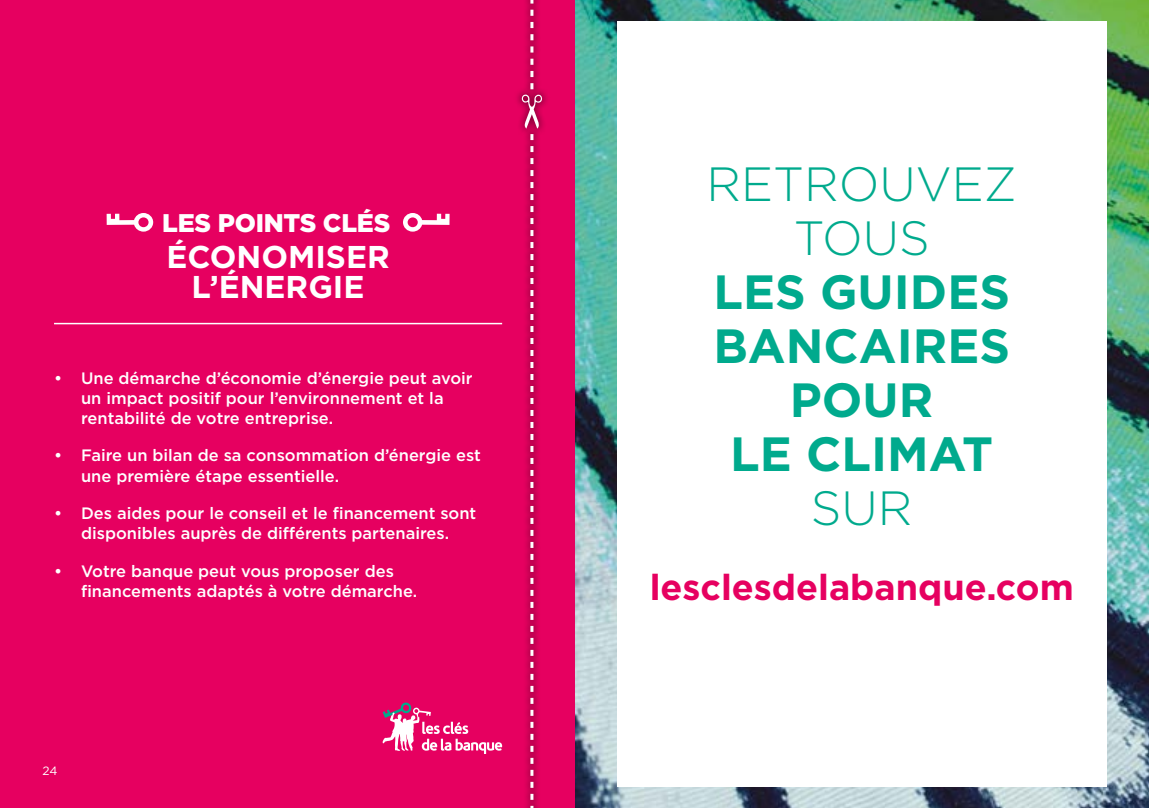
<style>
.page{position:relative;width:1149px;height:808px;background:#fff}
.page>*{position:absolute;margin:0;border:0;box-sizing:border-box;transform-origin:0 0}
.H2-_titres_sommaire{font:700 48px/54px "Gotham";color:#00aa8d;text-align:center}
.H2-_titres_sommaire-2{font:700 36px "Gotham";color:#e60060}
.H1_-_intro_sommaire{font:700 31.5px/30px "Gotham";color:#fff;text-align:center}
.H2_-_points_clés{font:900 25.5px "Gotham";letter-spacing:-.01em;color:#fff}
.t1{font:500 16.5px/20.2px "Gotham";color:#fff}
.t2{font:12px "Gotham";color:#fff}
.s1{font-weight:300}
</style>
<div class="page">
<img style="left:574px;top:0;width:574px;height:808px">
<div style="left:0;top:0;width:574px;height:808px;background:#e60060"></div>
<hr style="left:54px;top:323px;width:448px;height:1px;background:#fff">
<div style="left:523px;top:0;width:18px;height:97px;background:#000;opacity:.4"></div>
<svg style="left:530px;top:0;width:3px;height:86px"></svg>
<div style="left:513px;top:86px;width:37px;height:51px;background:#000;opacity:.4"></div>
<svg style="left:521px;top:95px;width:21px;height:713px"></svg>
<div style="left:617px;top:21px;width:489px;height:766px;background:#fff"></div>
<svg style="left:107px;top:213px;width:46px;height:19px"></svg>
<svg style="left:403px;top:213px;width:46px;height:19px"></svg>
<svg style="left:382px;top:702px;width:120px;height:52px"></svg>
<h2 class="H2_-_points_clés" style="left:162px;top:205px;width:229px">LES POINTS CLÉS</h2>
<h1 class="H1_-_intro_sommaire" style="left:166px;top:242px;width:225px">ÉCONOMISER<br>L’ÉNERGIE</h1>
<p class="t1" style="left:81px;top:367px;width:393px;text-indent:-27px">• Une démarche d’économie d’énergie peut avoir un impact positif pour l’environnement et la rentabilité de votre entreprise.</p>
<p class="t1" style="left:81px;top:445px;width:401px;text-indent:-27px">• Faire un bilan de sa consommation d’énergie est une première étape essentielle.</p>
<p class="t1" style="left:54px;top:503px;width:424px;text-align:center">• Des aides pour le conseil et le financement sont disponibles auprès de différents partenaires.</p>
<p class="t1" style="left:81px;top:560px;width:337px;text-indent:-27px">• Votre banque peut vous proposer des financements adaptés à votre démarche.</p>
<p class="t2" style="left:43px;top:763px;width:16px">24</p>
<h2 class="H2-_titres_sommaire" style="left:706px;top:156px;width:312px"><span class="s1">RETROUVEZ<br>TOUS<br></span>LES GUIDES<br>BANCAIRES<br>POUR<br>LE CLIMAT<br><span class="s1">SUR</span></h2>
<h2 class="H2-_titres_sommaire-2" style="left:649px;top:563px;width:425px">lesclesdelabanque.com</h2>
</div>
